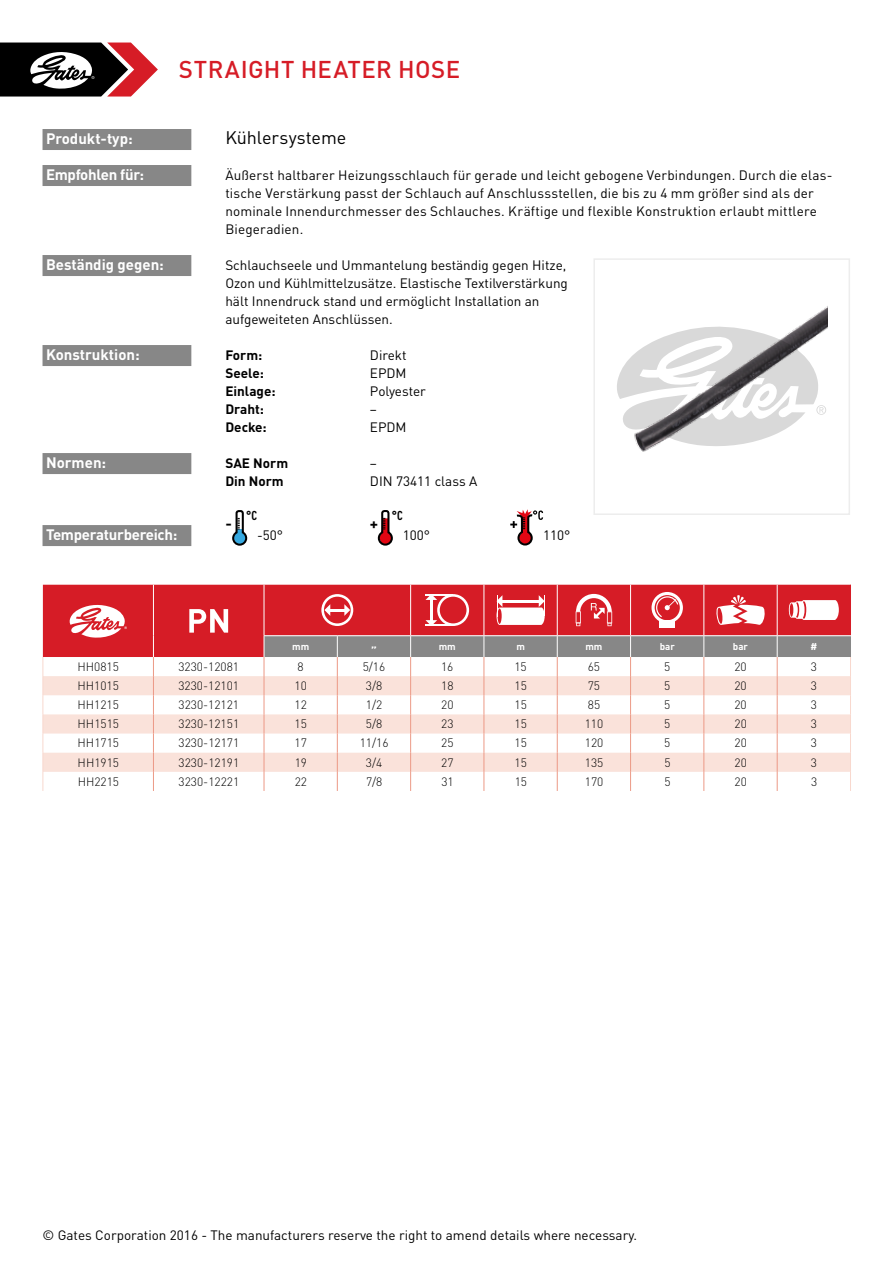
<style>
.page{position:relative;width:893px;height:1263px;background:#fff}
.page>*{position:absolute;margin:0;border:0;box-sizing:border-box;transform-origin:0 0}
.t1{font:500 24px "DIN Pro";letter-spacing:.025em;color:#d61c26}
.t2{font:18px "DIN Pro";letter-spacing:-.005em;color:#000}
.t3{font:700 15.3px "DIN Pro";color:#000}
.t4{font:700 15px "DIN Pro";letter-spacing:-.005em;color:#fff}
.t5{font:13.5px/18px "DIN Pro";color:#000}
.t6{font:700 13.5px "DIN Pro";color:#000}
.t7{font:700 condensed 12.75px "DIN Pro";color:#000}
.t8{font:300 12px "DIN Pro";color:#000}
.t9{font:700 12px "DIN Pro";color:#fff}
.t10{font:700 9.75px "DIN Pro";color:#fff}
</style>
<div class="page">
<svg style="left:0;top:43px;width:158px;height:54px"></svg>
<div style="left:43px;top:129px;width:148px;height:21px;background:#878787"></div>
<div style="left:43px;top:165px;width:148px;height:21px;background:#878787"></div>
<div style="left:43px;top:255px;width:148px;height:21px;background:#878787"></div>
<div style="left:43px;top:345px;width:148px;height:21px;background:#878787"></div>
<div style="left:43px;top:453px;width:148px;height:21px;background:#878787"></div>
<div style="left:43px;top:525px;width:148px;height:21px;background:#878787"></div>
<svg style="left:232px;top:510px;width:16px;height:36px"></svg>
<svg style="left:377px;top:510px;width:16px;height:36px"></svg>
<svg style="left:510px;top:509px;width:33px;height:36px"></svg>
<div style="left:43px;top:585px;width:807px;height:72px;background:#d61c26"></div>
<svg style="left:44px;top:676px;width:220px;height:96px;fill:#fae2da"></svg>
<hr style="left:484px;top:585px;width:1px;height:50px;background:#fff">
<hr style="left:557px;top:585px;width:1px;height:50px;background:#fff">
<hr style="left:630px;top:585px;width:1px;height:50px;background:#fff">
<svg style="left:43px;top:657px;width:1px;height:134px"></svg>
<hr style="left:153px;top:585px;width:1px;height:51px;background:#fff">
<svg style="left:153px;top:636px;width:1px;height:155px"></svg>
<hr style="left:264px;top:585px;width:1px;height:50px;background:#fff">
<hr style="left:410px;top:585px;width:1px;height:50px;background:#fff">
<hr style="left:850px;top:585px;width:1px;height:50px;background:#d61c26">
<hr style="left:777px;top:635px;width:74px;height:1px;background:#fff">
<hr style="left:703px;top:585px;width:1px;height:50px;background:#fff">
<hr style="left:777px;top:585px;width:1px;height:50px;background:#fff">
<hr style="left:704px;top:635px;width:73px;height:1px;background:#fff">
<hr style="left:264px;top:635px;width:73px;height:1px;background:#fff">
<hr style="left:337px;top:635px;width:74px;height:1px;background:#fff">
<hr style="left:411px;top:635px;width:73px;height:1px;background:#fff">
<hr style="left:484px;top:635px;width:73px;height:1px;background:#fff">
<hr style="left:557px;top:635px;width:74px;height:1px;background:#fff">
<hr style="left:631px;top:635px;width:73px;height:1px;background:#fff">
<svg style="left:264px;top:636px;width:587px;height:155px"></svg>
<svg style="left:69px;top:604px;width:58px;height:34px"></svg>
<svg style="left:189px;top:609px;width:39px;height:24px"></svg>
<svg style="left:321px;top:594px;width:32px;height:32px"></svg>
<svg style="left:425px;top:594px;width:44px;height:32px"></svg>
<svg style="left:496px;top:595px;width:49px;height:31px"></svg>
<svg style="left:576px;top:594px;width:36px;height:32px"></svg>
<div style="left:659px;top:620px;width:16px;height:8px;background:#fff"></div>
<svg style="left:651px;top:592px;width:32px;height:31px"></svg>
<svg style="left:716px;top:595px;width:49px;height:30px"></svg>
<svg style="left:789px;top:600px;width:50px;height:20px"></svg>
<img style="left:639px;top:307px;width:188px;height:145px">
<svg style="left:617px;top:327px;width:209px;height:119px"></svg>
<div style="left:593px;top:258px;width:257px;height:257px;border:2px solid #ededed"></div>
<h1 class="t1" style="left:179px;top:49px;width:283px">STRAIGHT HEATER HOSE</h1>
<p class="t4" style="left:46px;top:126px;width:88px">Produkt-typ:</p>
<h2 class="t2" style="left:225px;top:123px;width:123px">Kühlersysteme</h2>
<p class="t4" style="left:46px;top:162px;width:99px">Empfohlen für:</p>
<p class="t5" style="left:225px;top:165px;width:608px">Äußerst haltbarer Heizungsschlauch für gerade und leicht gebogene Verbindungen. Durch die elas&shy;tische Verstärkung passt der Schlauch auf Anschlussstellen, die bis zu 4 mm größer sind als der nominale Innendurchmesser des Schlauches. Kräftige und flexible Konstruktion erlaubt mittlere Biegeradien.</p>
<p class="t4" style="left:46px;top:252px;width:119px">Beständig gegen:</p>
<p class="t5" style="left:225px;top:255px;width:344px">Schlauchseele und Ummantelung beständig gegen Hitze, Ozon und Kühlmittelzusätze. Elastische Textilverstärkung hält Innendruck stand und ermöglicht Installation an aufgeweiteten Anschlüssen.</p>
<p class="t4" style="left:46px;top:342px;width:95px">Konstruktion:</p>
<p class="t6" style="left:225px;top:344px;width:39px">Form:</p>
<p class="t5" style="left:370px;top:345px;width:38px">Direkt</p>
<p class="t6" style="left:225px;top:362px;width:40px">Seele:</p>
<p class="t5" style="left:370px;top:363px;width:38px">EPDM</p>
<p class="t6" style="left:225px;top:380px;width:52px">Einlage:</p>
<p class="t5" style="left:370px;top:381px;width:57px">Polyester</p>
<p class="t6" style="left:225px;top:398px;width:40px">Draht:</p>
<p class="t5" style="left:370px;top:399px;width:9px">–</p>
<p class="t6" style="left:225px;top:416px;width:43px">Decke:</p>
<p class="t5" style="left:370px;top:417px;width:38px">EPDM</p>
<p class="t4" style="left:46px;top:450px;width:62px">Normen:</p>
<p class="t6" style="left:225px;top:452px;width:64px">SAE Norm</p>
<p class="t5" style="left:370px;top:453px;width:9px">–</p>
<p class="t6" style="left:225px;top:470px;width:60px">Din Norm</p>
<p class="t5" style="left:370px;top:471px;width:109px">DIN 73411 class A</p>
<p class="t4" style="left:46px;top:522px;width:133px">Temperaturbereich:</p>
<p class="t3" style="left:225px;top:511px;width:8px">-</p>
<p class="t7" style="left:246px;top:505px;width:12px">°C</p>
<p class="t5" style="left:257px;top:525px;width:28px">-50°</p>
<p class="t3" style="left:370px;top:511px;width:10px">+</p>
<p class="t7" style="left:392px;top:506px;width:12px">°C</p>
<p class="t5" style="left:403px;top:525px;width:29px">100°</p>
<p class="t5" style="left:543px;top:525px;width:29px">110°</p>
<p class="t10" style="left:292px;top:638px;width:19px">mm</p>
<p class="t9" style="left:371px;top:641px;width:7px">”</p>
<p class="t10" style="left:439px;top:638px;width:19px">mm</p>
<p class="t10" style="left:516px;top:638px;width:10px">m</p>
<p class="t10" style="left:585px;top:638px;width:19px">mm</p>
<p class="t10" style="left:660px;top:638px;width:17px">bar</p>
<p class="t10" style="left:733px;top:638px;width:17px">bar</p>
<p class="t10" style="left:810px;top:638px;width:8px">#</p>
<p class="t8" style="left:77px;top:657px;width:43px">HH0815</p>
<p class="t8" style="left:178px;top:657px;width:62px">3230-12081</p>
<p class="t8" style="left:298px;top:657px;width:8px">8</p>
<p class="t8" style="left:363px;top:657px;width:24px">5/16</p>
<p class="t8" style="left:441px;top:657px;width:14px">16</p>
<p class="t8" style="left:514px;top:657px;width:14px">15</p>
<p class="t8" style="left:588px;top:657px;width:14px">65</p>
<p class="t8" style="left:664px;top:657px;width:8px">5</p>
<p class="t8" style="left:734px;top:657px;width:14px">20</p>
<p class="t8" style="left:811px;top:657px;width:8px">3</p>
<p class="t8" style="left:77px;top:676px;width:43px">HH1015</p>
<p class="t8" style="left:178px;top:676px;width:62px">3230-12101</p>
<p class="t8" style="left:295px;top:676px;width:14px">10</p>
<p class="t8" style="left:366px;top:676px;width:18px">3/8</p>
<p class="t8" style="left:441px;top:676px;width:14px">18</p>
<p class="t8" style="left:514px;top:676px;width:14px">15</p>
<p class="t8" style="left:588px;top:676px;width:14px">75</p>
<p class="t8" style="left:664px;top:676px;width:8px">5</p>
<p class="t8" style="left:734px;top:676px;width:14px">20</p>
<p class="t8" style="left:811px;top:676px;width:8px">3</p>
<p class="t8" style="left:78px;top:695px;width:43px">HH1215</p>
<p class="t8" style="left:178px;top:695px;width:62px">3230-12121</p>
<p class="t8" style="left:295px;top:695px;width:14px">12</p>
<p class="t8" style="left:366px;top:695px;width:18px">1/2</p>
<p class="t8" style="left:441px;top:695px;width:14px">20</p>
<p class="t8" style="left:514px;top:695px;width:14px">15</p>
<p class="t8" style="left:588px;top:695px;width:14px">85</p>
<p class="t8" style="left:664px;top:695px;width:8px">5</p>
<p class="t8" style="left:734px;top:695px;width:14px">20</p>
<p class="t8" style="left:811px;top:695px;width:8px">3</p>
<p class="t8" style="left:78px;top:715px;width:43px">HH1515</p>
<p class="t8" style="left:179px;top:715px;width:62px">3230-12151</p>
<p class="t8" style="left:295px;top:715px;width:14px">15</p>
<p class="t8" style="left:366px;top:715px;width:18px">5/8</p>
<p class="t8" style="left:441px;top:715px;width:14px">23</p>
<p class="t8" style="left:515px;top:715px;width:14px">15</p>
<p class="t8" style="left:585px;top:715px;width:20px">110</p>
<p class="t8" style="left:664px;top:715px;width:8px">5</p>
<p class="t8" style="left:734px;top:715px;width:14px">20</p>
<p class="t8" style="left:811px;top:715px;width:8px">3</p>
<p class="t8" style="left:78px;top:734px;width:43px">HH1715</p>
<p class="t8" style="left:179px;top:734px;width:62px">3230-12171</p>
<p class="t8" style="left:295px;top:734px;width:14px">17</p>
<p class="t8" style="left:360px;top:734px;width:30px">11/16</p>
<p class="t8" style="left:441px;top:734px;width:14px">25</p>
<p class="t8" style="left:515px;top:734px;width:14px">15</p>
<p class="t8" style="left:585px;top:734px;width:20px">120</p>
<p class="t8" style="left:664px;top:734px;width:8px">5</p>
<p class="t8" style="left:734px;top:734px;width:14px">20</p>
<p class="t8" style="left:811px;top:734px;width:8px">3</p>
<p class="t8" style="left:78px;top:753px;width:43px">HH1915</p>
<p class="t8" style="left:179px;top:753px;width:62px">3230-12191</p>
<p class="t8" style="left:295px;top:753px;width:14px">19</p>
<p class="t8" style="left:366px;top:753px;width:18px">3/4</p>
<p class="t8" style="left:441px;top:753px;width:14px">27</p>
<p class="t8" style="left:515px;top:753px;width:14px">15</p>
<p class="t8" style="left:585px;top:753px;width:20px">135</p>
<p class="t8" style="left:664px;top:753px;width:8px">5</p>
<p class="t8" style="left:735px;top:753px;width:14px">20</p>
<p class="t8" style="left:811px;top:753px;width:8px">3</p>
<p class="t8" style="left:78px;top:772px;width:43px">HH2215</p>
<p class="t8" style="left:179px;top:772px;width:62px">3230-12221</p>
<p class="t8" style="left:295px;top:772px;width:14px">22</p>
<p class="t8" style="left:366px;top:772px;width:18px">7/8</p>
<p class="t8" style="left:441px;top:772px;width:14px">31</p>
<p class="t8" style="left:515px;top:772px;width:14px">15</p>
<p class="t8" style="left:585px;top:772px;width:20px">170</p>
<p class="t8" style="left:664px;top:772px;width:8px">5</p>
<p class="t8" style="left:735px;top:772px;width:14px">20</p>
<p class="t8" style="left:811px;top:772px;width:8px">3</p>
<p class="t5" style="left:43px;top:1225px;width:596px">© Gates Corporation 2016 - The manufacturers reserve the right to amend details where necessary.</p>
</div>
